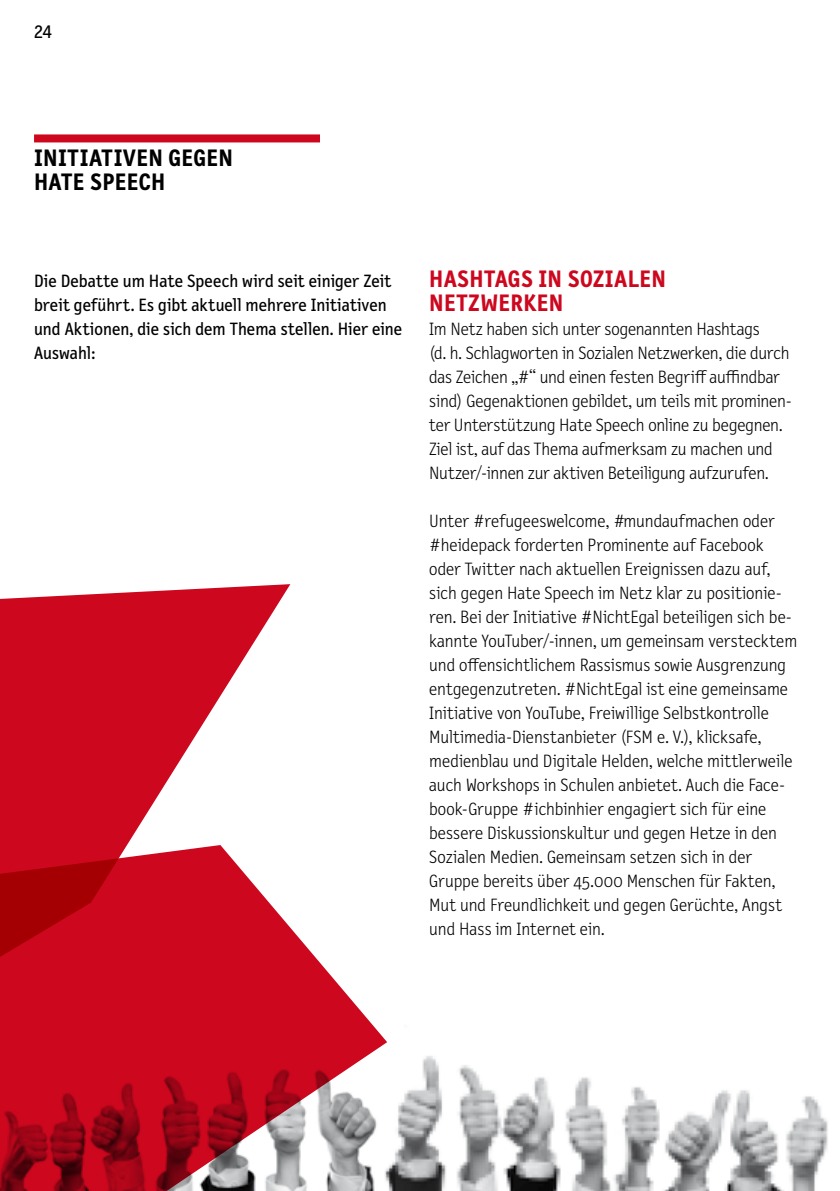
<style>
.page{position:relative;width:840px;height:1191px;background:#fff}
.page>*{position:absolute;margin:0;border:0;box-sizing:border-box;transform-origin:0 0}
._012_HEAD_SUB_RED{font:700 24px/24px "Letter Gothic Text OT";letter-spacing:.01em;color:#cd071e}
._012_Head{font:700 24px/24px "Letter Gothic Text OT";letter-spacing:.01em;color:#000}
.t1{font:19px "Letter Gothic Text OT";color:#000}
._0089_flies_mit_EZ{font:300 18px/24px "Letter Gothic Text OT";color:#000}
._0089_flies_mit_EZ-2{font:18px/24px "Letter Gothic Text OT";letter-spacing:.005em;color:#000}
</style>
<div class="page">
<img style="left:387px;top:1056px;width:441px;height:135px">
<div style="left:34px;top:134px;width:286px;height:8px;background:#cd071e"></div>
<svg style="left:0;top:584px;width:290px;height:261px;fill:#cd071e"></svg>
<svg style="left:0;top:845px;width:387px;height:346px;fill:#cd071e"></svg>
<p class="t1" style="left:34px;top:21px;width:20px">24</p>
<p class="_012_Head" style="left:34px;top:146px;width:200px">INITIATIVEN GEGEN<br>HATE SPEECH</p>
<p class="_0089_flies_mit_EZ-2" style="left:34px;top:269px;width:369px">Die Debatte um Hate Speech wird seit einiger Zeit breit geführt. Es gibt aktuell mehrere Initiativen und Aktionen, die sich dem Thema stellen. Hier eine Auswahl:</p>
<p class="_012_HEAD_SUB_RED" style="left:429px;top:266px;width:238px">HASHTAGS IN SOZIALEN<br>NETZWERKEN</p>
<p class="_0089_flies_mit_EZ" style="left:429px;top:317px;width:364px">Im Netz haben sich unter sogenannten Hashtags<br>(d. h. Schlagworten in Sozialen Netzwerken, die durch das Zeichen „#“ und einen festen Begriff auffindbar sind) Gegenaktionen gebildet, um teils mit prominen&shy;ter Unterstützung Hate Speech online zu begegnen.<br>Ziel ist, auf das Thema aufmerksam zu machen und Nutzer/-innen zur aktiven Beteiligung aufzurufen.</p>
<p class="_0089_flies_mit_EZ" style="left:429px;top:509px;width:369px">Unter #refugeeswelcome, #mundaufmachen oder #heidepack forderten Prominente auf Facebook oder Twitter nach aktuellen Ereignissen dazu auf, sich gegen Hate Speech im Netz klar zu positionie&shy;ren. Bei der Initiative #NichtEgal beteiligen sich be&shy;kannte YouTuber/-innen, um gemeinsam verstecktem und offensichtlichem Rassismus sowie Ausgrenzung entgegenzutreten. #NichtEgal ist eine gemeinsame Initiative von YouTube, Freiwillige Selbstkontrolle Multimedia-Dienstanbieter (FSM e. V.), klicksafe, medienblau und Digitale Helden, welche mittlerweile auch Workshops in Schulen anbietet. Auch die Face&shy;book-Gruppe #ichbinhier engagiert sich für eine bessere Diskussionskultur und gegen Hetze in den Sozialen Medien. Gemeinsam setzen sich in der Gruppe bereits über 45.000 Menschen für Fakten, Mut und Freundlichkeit und gegen Gerüchte, Angst und Hass im Internet ein.</p>
</div>
